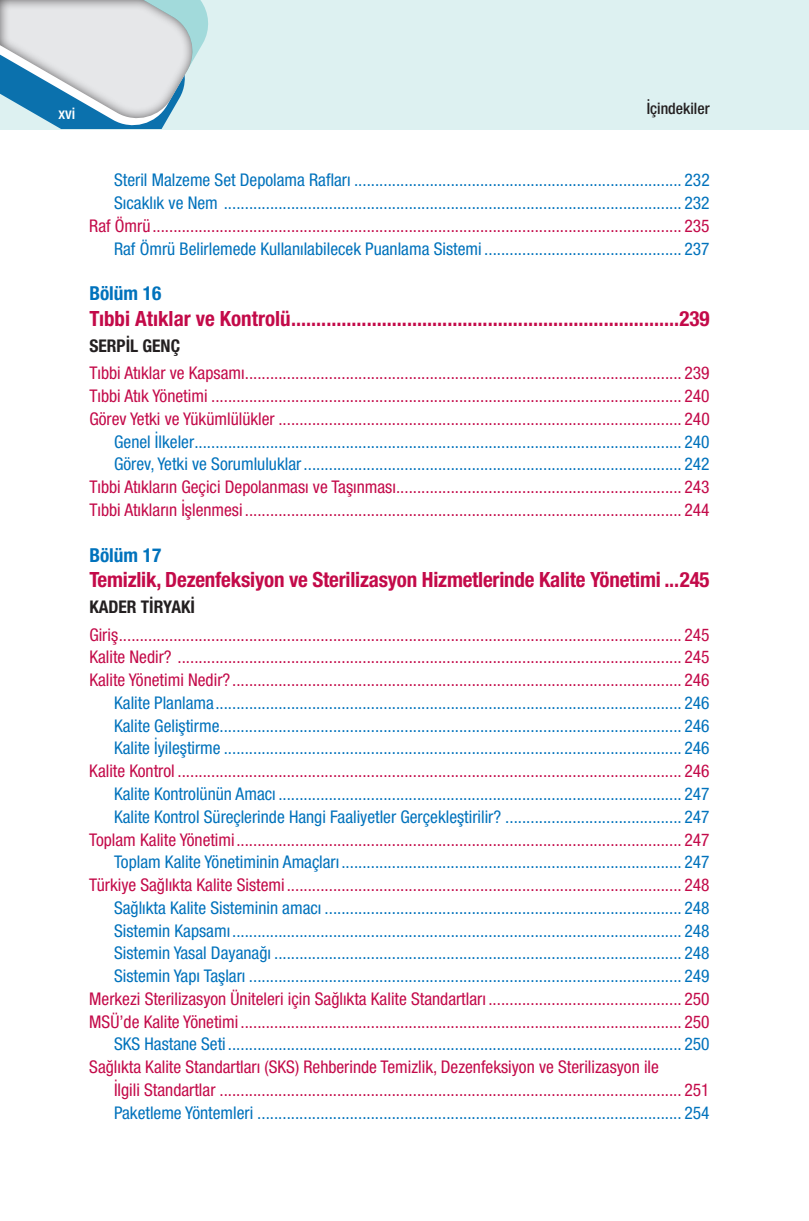
<style>
.page{position:relative;width:809px;height:1221px;background:#fff}
.page>*{position:absolute;margin:0;border:0;box-sizing:border-box;transform-origin:0 0}
.t1{font:700 21px "Helvetica 77 Cn";letter-spacing:-.01em;color:#c30a49}
.t2{font:700 19.25px "Helvetica 77 Cn";color:#0072bc}
.t3{font:17.5px/22.8px "Helvetica 57 Cn";color:#0072bc}
.t4{font:17.5px/22.8px "Helvetica 57 Cn";color:#c30a49}
.t5{font:700 17.5px "Helvetica 77 Cn";color:#231f20}
.t6{font:15.75px "Helvetica 67 Med Cn";color:#231f20}
.t7{font:15.75px "Helvetica 67 Med Cn";color:#fff}
</style>
<div class="page">
<div style="left:0;top:0;width:808px;height:129px;background:#ddf1f1"></div>
<svg style="left:0;top:0;width:211px;height:130px"></svg>
<div style="left:0;top:0;width:194px;height:120px;background:#231f20;opacity:.75"></div>
<p class="t7" style="left:59px;top:104px;width:18px">xvi</p>
<p class="t6" style="left:646px;top:99px;width:64px">İçindekiler</p>
<p class="t3" style="left:114px;top:168px;width:597px">Steril Malzeme Set Depolama Rafları .............................................................................. 232<br>Sıcaklık ve Nem ............................................................................................................. 232</p>
<p class="t4" style="left:89px;top:214px;width:622px">Raf Ömrü.............................................................................................................................. 235</p>
<p class="t3" style="left:114px;top:237px;width:597px">Raf Ömrü Belirlemede Kullanılabilecek Puanlama Sistemi ............................................... 237</p>
<p class="t2" style="left:89px;top:282px;width:73px">Bölüm 16</p>
<p class="t1" style="left:89px;top:305px;width:622px">Tıbbi Atıklar ve Kontrolü.............................................................................239</p>
<p class="t5" style="left:89px;top:335px;width:92px">SERPIL GENÇ</p>
<p class="t4" style="left:89px;top:361px;width:622px;text-align:justify">Tıbbi Atıklar ve Kapsamı........................................................................................................ 239<br>Tıbbi Atık Yönetimi ................................................................................................................ 240<br>Görev Yetki ve Yükümlülükler ................................................................................................ 240</p>
<p class="t3" style="left:114px;top:430px;width:597px">Genel İlkeler.................................................................................................................... 240<br>Görev, Yetki ve Sorumluluklar.......................................................................................... 242</p>
<p class="t4" style="left:89px;top:475px;width:622px">Tıbbi Atıkların Geçici Depolanması ve Taşınması.................................................................... 243<br>Tıbbi Atıkların İşlenmesi ........................................................................................................ 244</p>
<p class="t2" style="left:89px;top:543px;width:73px">Bölüm 17</p>
<p class="t1" style="left:89px;top:566px;width:622px">Temizlik, Dezenfeksiyon ve Sterilizasyon Hizmetlerinde Kalite Yönetimi ...245</p>
<p class="t5" style="left:89px;top:596px;width:107px">KADER TİRYAKİ</p>
<p class="t4" style="left:89px;top:623px;width:622px;text-align:justify">Giriş...................................................................................................................................... 245<br>Kalite Nedir? ........................................................................................................................ 245<br>Kalite Yönetimi Nedir?........................................................................................................... 246</p>
<p class="t3" style="left:114px;top:691px;width:597px;text-align:justify">Kalite Planlama............................................................................................................... 246<br>Kalite Geliştirme.............................................................................................................. 246<br>Kalite İyileştirme ............................................................................................................. 246</p>
<p class="t4" style="left:89px;top:759px;width:622px">Kalite Kontrol ........................................................................................................................ 246</p>
<p class="t3" style="left:114px;top:782px;width:597px">Kalite Kontrolünün Amacı ................................................................................................ 247<br>Kalite Kontrol Süreçlerinde Hangi Faaliyetler Gerçekleştirilir? .......................................... 247</p>
<p class="t4" style="left:89px;top:827px;width:622px">Toplam Kalite Yönetimi.......................................................................................................... 247</p>
<p class="t3" style="left:114px;top:850px;width:597px">Toplam Kalite Yönetiminin Amaçları................................................................................. 247</p>
<p class="t4" style="left:89px;top:873px;width:622px">Türkiye Sağlıkta Kalite Sistemi .............................................................................................. 248</p>
<p class="t3" style="left:114px;top:896px;width:597px;text-align:justify">Sağlıkta Kalite Sisteminin amacı ..................................................................................... 248<br>Sistemin Kapsamı........................................................................................................... 248<br>Sistemin Yasal Dayanağı ................................................................................................. 248<br>Sistemin Yapı Taşları ....................................................................................................... 249</p>
<p class="t4" style="left:89px;top:987px;width:622px">Merkezi Sterilizasyon Üniteleri için Sağlıkta Kalite Standartları .............................................. 250<br>MSÜ’de Kalite Yönetimi ......................................................................................................... 250</p>
<p class="t3" style="left:114px;top:1032px;width:597px">SKS Hastane Seti............................................................................................................ 250</p>
<p class="t4" style="left:114px;top:1055px;width:597px;text-indent:-25px">Sağlıkta Kalite Standartları (SKS) Rehberinde Temizlik, Dezenfeksiyon ve Sterilizasyon ile<br>İlgili Standartlar .............................................................................................................. 251</p>
<p class="t3" style="left:114px;top:1100px;width:597px">Paketleme Yöntemleri ..................................................................................................... 254</p>
</div>
